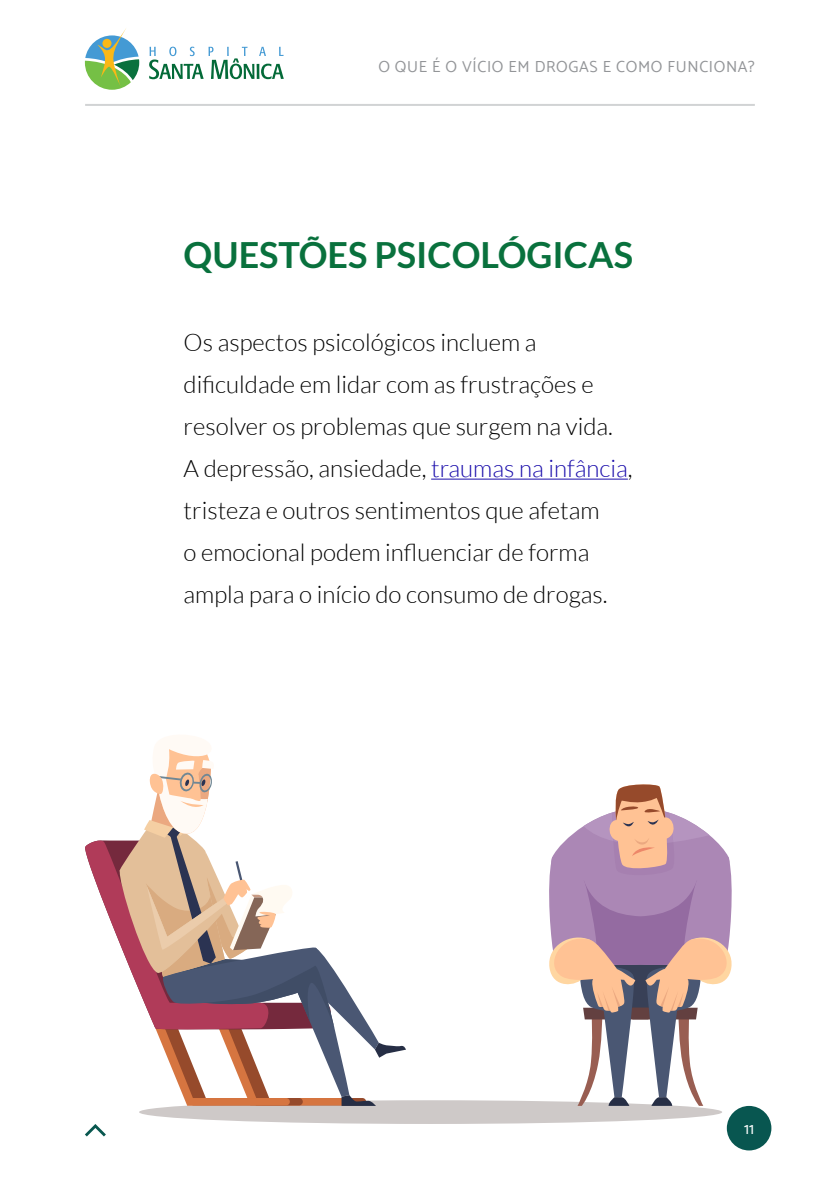
<style>
.page{position:relative;width:840px;height:1191px;background:#fff}
.page>*{position:absolute;margin:0;border:0;box-sizing:border-box;transform-origin:0 0}
.t1{font:700 36px "Lato";color:#09713d}
.t2{font:300 24px/42px "Lato";color:#000}
.t3{font:16px "Catamaran";letter-spacing:.04em;color:#939598}
.t4{font:16px "Catamaran";color:#fff}
.s1{color:#1a0dab}
</style>
<div class="page">
<div style="left:726px;top:1106px;width:45px;height:44px;background:#085650;border-radius:50%"></div>
<hr style="left:85px;top:104px;width:669px;height:2px;background:#d1d3d4">
<svg style="left:85px;top:1124px;width:21px;height:13px"></svg>
<svg style="left:85px;top:28px;width:54px;height:62px"></svg>
<svg style="left:149px;top:47px;width:134px;height:32px"></svg>
<div style="left:139px;top:1100px;width:582px;height:24px;background:#cec9c8;border-radius:50%"></div>
<hr style="left:431px;top:479px;width:196px;height:1px;background:#1a0dab">
<svg style="left:543px;top:784px;width:189px;height:321px"></svg>
<svg style="left:85px;top:749px;width:321px;height:357px"></svg>
<p class="t3" style="left:378px;top:57px;width:378px">O QUE É O VÍCIO EM DROGAS E COMO FUNCIONA?</p>
<h1 class="t1" style="left:183px;top:234px;width:450px">QUESTÕES PSICOLÓGICAS</h1>
<p class="t2" style="left:183px;top:322px;width:450px">Os aspectos psicológicos incluem a dificuldade em lidar com as frustrações e resolver os problemas que surgem na vida.<br>A depressão, ansiedade, <span class="s1">traumas na infância</span>, tristeza e outros sentimentos que afetam<br>o emocional podem influenciar de forma ampla para o início do consumo de drogas.</p>
<p class="t4" style="left:743px;top:1118px;width:11px">11</p>
</div>
